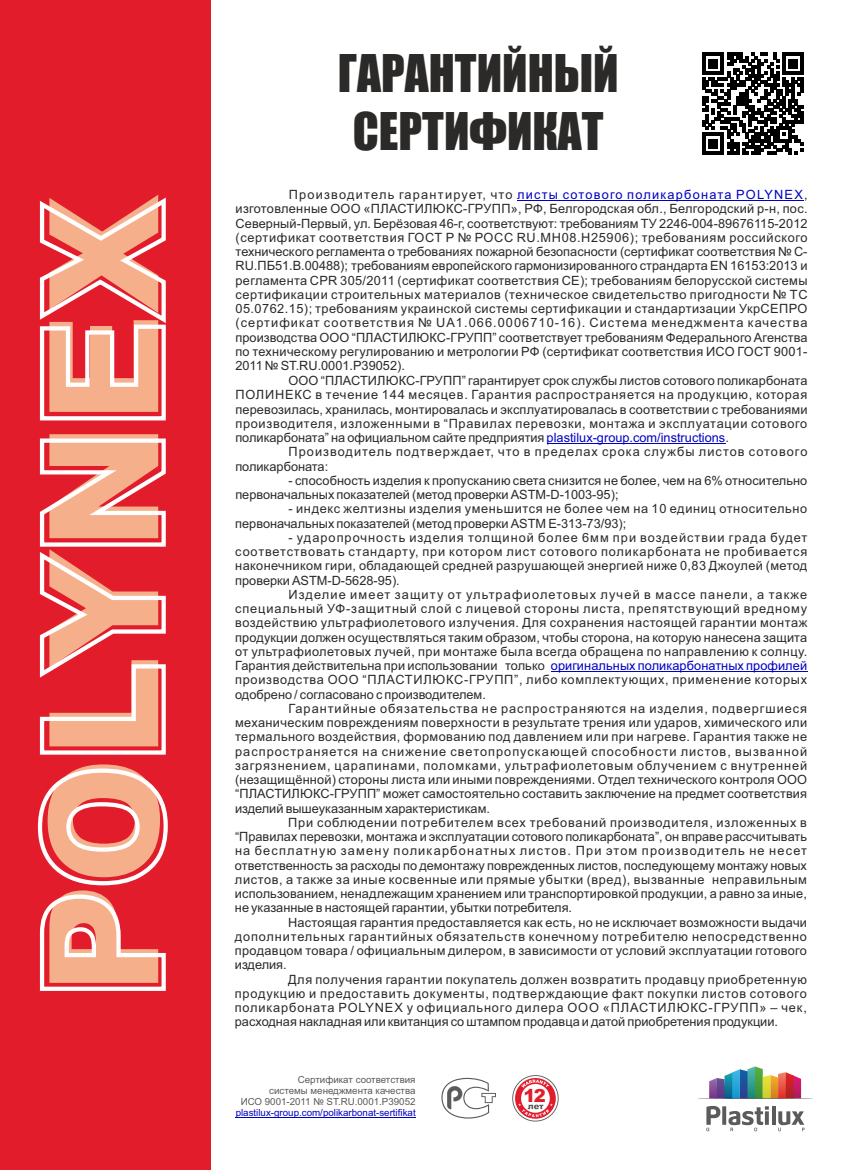
<style>
.page{position:relative;width:851px;height:1170px;background:#fff}
.page>*{position:absolute;margin:0;border:0;box-sizing:border-box;transform-origin:0 0}
.t1{font:900 151.8px "Arial";color:#f5b08b}
.t2{font:48px/58.5px "Impact";color:#2b2a29;text-align:center}
.t3{font:900 18px "Arial";color:#e21c2b}
.t4{font:12.75px/14.2px "Arial";color:#2b2a29;text-align:justify}
.t5{font:12.75px/14.2px "Arial";letter-spacing:.03em;color:#2b2a29}
.t6{font:12.75px/14.2px "Arial";letter-spacing:.08em;color:#2b2a29}
.t7{font:9.75px/10.9px "Arial";color:#5b5b5b;text-align:right}
.t8{font:9.75px "Arial";color:#0000c4}
.s1{color:#0000c4}
</style>
<div class="page">
<div style="left:0;top:0;width:210px;height:1169px;background:#e21c2b"></div>
<svg style="left:772px;top:1106px;width:3px;height:18px"></svg>
<hr style="left:517px;top:200px;width:287px;height:1px;background:#0000c4">
<hr style="left:547px;top:443px;width:178px;height:1px;background:#0000c4">
<hr style="left:551px;top:671px;width:256px;height:1px;background:#0000c4">
<hr style="left:236px;top:1117px;width:179px;height:1px;background:#0000c4">
<svg style="left:702px;top:53px;width:101px;height:101px"></svg>
<svg style="left:37px;top:197px;width:131px;height:794px"></svg>
<svg style="left:441px;top:1077px;width:55px;height:41px"></svg>
<svg style="left:706px;top:1105px;width:62px;height:26px"></svg>
<svg style="left:778px;top:1111px;width:26px;height:20px"></svg>
<svg style="left:512px;top:1075px;width:47px;height:47px"></svg>
<svg style="left:709px;top:1066px;width:93px;height:32px"></svg>
<h1 class="t2" style="left:338px;top:46px;width:282px">ГАРАНТИЙНЫЙ<br>СЕРТИФИКАТ</h1>
<p class="t1" style="left:49px;top:993px;width:800px;rotate:-90deg">POLYNEX</p>
<p class="t4" style="left:235px;top:188px;width:573px;text-indent:53px">Производитель гарантирует, что <span class="s1">листы сотового поликарбоната POLYNEX</span>, изготовленные ООО «ПЛАСТИЛЮКС-ГРУПП», РФ, Белгородская обл., Белгородский р-н, пос.<br>Северный-Первый, ул. Берёзовая 46-г, соответствуют: требованиям ТУ 2246-004-89676115-2012 (сертификат соответствия ГОСТ Р № РОСС RU.МН08.Н25906); требованиям российского технического регламента о требованиях пожарной безопасности (сертификат соответствия № С-RU.ПБ51.В.00488); требованиям европейского гармонизированного страндарта EN 16153:2013 и регламента CPR 305/2011 (сертификат соответствия СЕ); требованиям белорусской системы сертификации строительных материалов (техническое свидетельство пригодности № ТС 05.0762.15); требованиям украинской системы сертификации и стандартизации УкрСЕПРО (сертификат соответствия № UA1.066.0006710-16). Система менеджмента качества производства ООО “ПЛАСТИЛЮКС-ГРУПП” соответствует требованиям Федерального Агенства по техническому регулированию и метрологии РФ (сертификат соответствия ИСО ГОСТ 9001- 2011 № ST.RU.0001.P39052).</p>
<p class="t4" style="left:235px;top:374px;width:573px;text-indent:53px">ООО “ПЛАСТИЛЮКС-ГРУПП” гарантирует срок службы листов сотового поликарбоната ПОЛИНЕКС в течение 144 месяцев. Гарантия распространяется на продукцию, которая перевозилась, хранилась, монтировалась и эксплуатировалась в соответствии с требованиями производителя, изложенными в “Правилах перевозки, монтажа и эксплуатации сотового поликарбоната” на официальном сайте предприятия <span class="s1">plastilux-group.com/instructions</span>.</p>
<p class="t6" style="left:235px;top:446px;width:573px;text-indent:53px">Производитель подтверждает, что в пределах срока службы листов сотового поликарбоната:</p>
<p class="t4" style="left:235px;top:474px;width:573px;text-indent:53px">- способность изделия к пропусканию света снизится не более, чем на 6% относительно первоначальных показателей (метод проверки ASTM-D-1003-95);</p>
<p class="t5" style="left:235px;top:503px;width:573px;text-indent:53px">- индекс желтизны изделия уменьшится не более чем на 10 единиц относительно первоначальных показателей (метод проверки ASTM E-313-73/93);</p>
<p class="t4" style="left:235px;top:531px;width:573px;text-indent:53px">- ударопрочность изделия толщиной более 6мм при воздействии града будет соответствовать стандарту, при котором лист сотового поликарбоната не пробивается наконечником гири, обладающей средней разрушающей энергией ниже 0,83 Джоулей (метод проверки ASTM-D-5628-95).</p>
<p class="t4" style="left:235px;top:588px;width:573px;text-indent:53px">Изделие имеет защиту от ультрафиолетовых лучей в массе панели, а также специальный УФ-защитный слой с лицевой стороны листа, препятствующий вредному воздействию ультрафиолетового излучения. Для сохранения настоящей гарантии монтаж продукции должен осуществляться таким образом, чтобы сторона, на которую нанесена защита от ультрафиолетовых лучей, при монтаже была всегда обращена по направлению к солнцу.<br>Гарантия действительна при использовании только <span class="s1">оригинальных поликарбонатных профилей </span>производства ООО “ПЛАСТИЛЮКС-ГРУПП”, либо комплектующих, применение которых одобрено / согласовано с производителем.</p>
<p class="t4" style="left:235px;top:702px;width:573px;text-indent:53px">Гарантийные обязательства не распространяются на изделия, подвергшиеся механическим повреждениям поверхности в результате трения или ударов, химического или термального воздействия, формованию под давлением или при нагреве. Гарантия также не распространяется на снижение светопропускающей способности листов, вызванной загрязнением, царапинами, поломками, ультрафиолетовым облучением с внутренней (незащищённой) стороны листа или иными повреждениями. Отдел технического контроля ООО “ПЛАСТИЛЮКС-ГРУПП” может самостоятельно составить заключение на предмет соответствия изделий вышеуказанным характеристикам.</p>
<p class="t4" style="left:235px;top:816px;width:573px;text-indent:53px">При соблюдении потребителем всех требований производителя, изложенных в “Правилах перевозки, монтажа и эксплуатации сотового поликарбоната”, он вправе рассчитывать на бесплатную замену поликарбонатных листов. При этом производитель не несет ответственность за расходы по демонтажу поврежденных листов, последующему монтажу новых листов, а также за иные косвенные или прямые убытки (вред), вызванные неправильным использованием, ненадлежащим хранением или транспортировкой продукции, а равно за иные, не указанные в настоящей гарантии, убытки потребителя.</p>
<p class="t4" style="left:235px;top:916px;width:573px;text-indent:53px">Настоящая гарантия предоставляется как есть, но не исключает возможности выдачи дополнительных гарантийных обязательств конечному потребителю непосредственно продавцом товара / официальным дилером, в зависимости от условий эксплуатации готового изделия.</p>
<p class="t4" style="left:235px;top:973px;width:573px;text-indent:53px">Для получения гарантии покупатель должен возвратить продавцу приобретенную продукцию и предоставить документы, подтверждающие факт покупки листов сотового поликарбоната POLYNEX у официального дилера ООО «ПЛАСТИЛЮКС-ГРУПП» – чек, расходная накладная или квитанция со штампом продавца и датой приобретения продукции.</p>
<p class="t7" style="left:240px;top:1075px;width:176px">Сертификат соответствия<br>системы менеджмента качества<br>ИСО 9001-2011 № ST.RU.0001.P39052</p>
<p class="t8" style="left:236px;top:1109px;width:181px">plastilux-group.com/polikarbonat-sertifikat</p>
<p class="t3" style="left:523px;top:1088px;width:24px">12</p>
</div>
